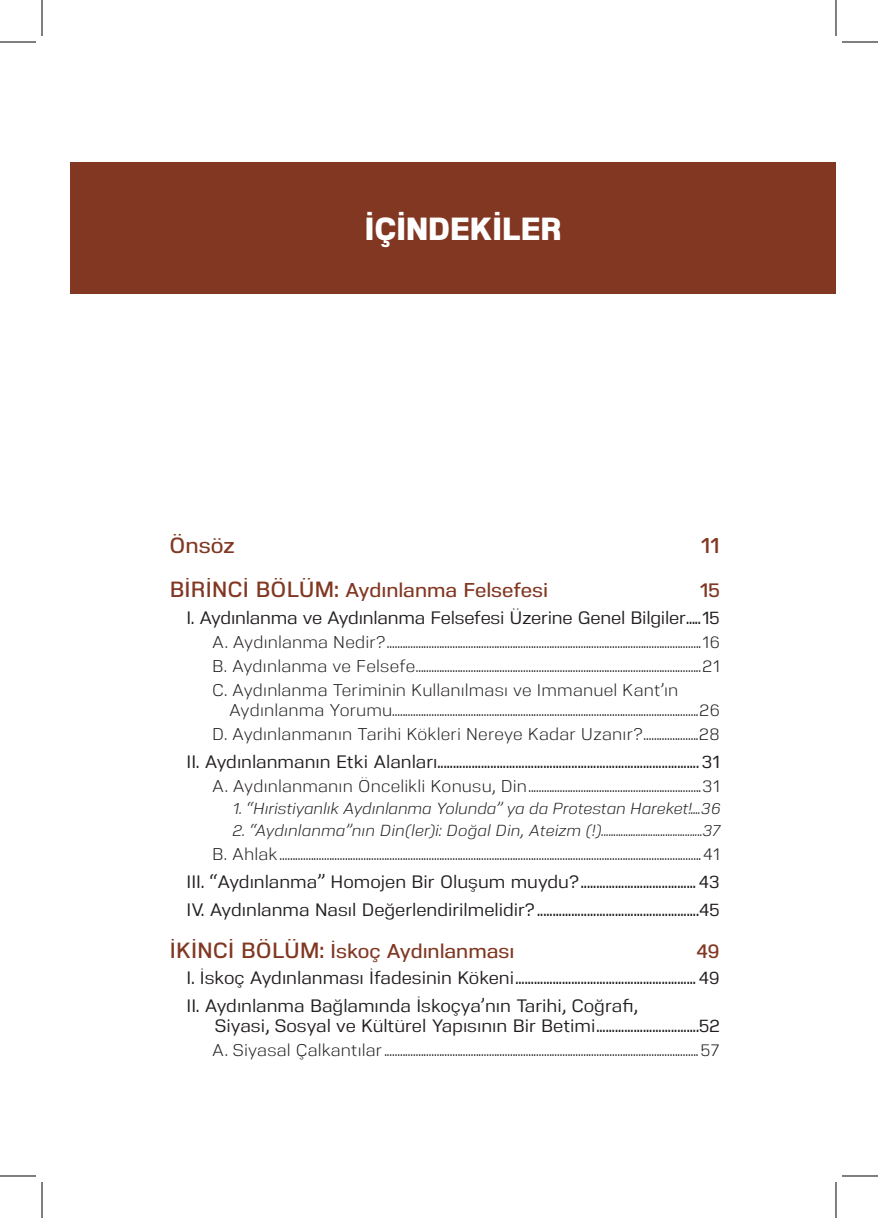
<style>
.page{position:relative;width:878px;height:1218px;background:#fff}
.page>*{position:absolute;margin:0;border:0;box-sizing:border-box;transform-origin:0 0}
.t1{font:800 32px "Nuber";color:#fff}
.İçindekiler_Bölüm_Ad{font:600 22px "Nuber";color:#813722}
.t2{font:600 20px "Nuber";color:#813722}
.t3{font:500 18px/20px "Nuber";color:#231f20}
.t4{font:17px/20px "Nuber";letter-spacing:.01em;color:#231f20}
.t5{font:italic 16px "Nuber";color:#231f20}
.s1{font-size:22px}
</style>
<div class="page">
<div style="left:70px;top:162px;width:766px;height:132px;background:#813722"></div>
<hr style="left:0;top:42px;width:36px;height:1px;background:#000001">
<hr style="left:842px;top:42px;width:36px;height:1px;background:#000001">
<hr style="left:0;top:1176px;width:36px;height:1px;background:#000001">
<hr style="left:842px;top:1176px;width:36px;height:1px;background:#000001">
<hr style="left:42px;top:0;width:1px;height:36px;background:#000001">
<hr style="left:42px;top:1182px;width:1px;height:36px;background:#000001">
<hr style="left:835px;top:0;width:1px;height:36px;background:#000001">
<hr style="left:835px;top:1182px;width:1px;height:36px;background:#000001">
<h1 class="t1" style="left:365px;top:206px;width:198px">İÇİNDEKİLER</h1>
<p class="İçindekiler_Bölüm_Ad" style="left:170px;top:530px;width:67px">Önsöz</p>
<p class="İçindekiler_Bölüm_Ad" style="left:701px;top:530px;width:20px">11</p>
<p class="t2" style="left:170px;top:576px;width:380px"><span class="s1">BIRINCI BÖLÜM:</span> Aydınlanma Felsefesi</p>
<p class="t2" style="left:700px;top:576px;width:21px">15</p>
<p class="t3" style="left:187px;top:607px;width:534px">I. Aydınlanma ve Aydınlanma Felsefesi Üzerine Genel Bilgiler.....15</p>
<p class="t4" style="left:212px;top:631px;width:509px">A. Aydınlanma Nedir?........................................................................................................................16</p>
<p class="t4" style="left:212px;top:655px;width:509px">B. Aydınlanma ve Felsefe.............................................................................................................21</p>
<p class="t4" style="left:229px;top:679px;width:492px;text-indent:-17px">C. Aydınlanma Teriminin Kullanılması ve Immanuel Kant’ın<br>Aydınlanma Yorumu.....................................................................................................................26</p>
<p class="t4" style="left:212px;top:723px;width:509px">D. Aydınlanmanın Tarihi Kökleri Nereye Kadar Uzanır?.....................28</p>
<p class="t3" style="left:187px;top:751px;width:534px">II. Aydınlanmanın Etki Alanları.................................................................................... 31</p>
<p class="t4" style="left:212px;top:775px;width:509px">A. Aydınlanmanın Öncelikli Konusu, Din..................................................................31</p>
<p class="t5" style="left:232px;top:797px;width:489px">1. “Hıristiyanlık Aydınlanma Yolunda” ya da Protestan Hareket!....36</p>
<p class="t5" style="left:232px;top:819px;width:490px">2. “Aydınlanma”nın Din(ler)i: Doğal Din, Ateizm (!).........................................37</p>
<p class="t4" style="left:212px;top:843px;width:509px">B. Ahlak.................................................................................................................................................................41</p>
<p class="t3" style="left:187px;top:871px;width:534px">III. “Aydınlanma” Homojen Bir Oluşum muydu?..................................... 43</p>
<p class="t3" style="left:187px;top:899px;width:534px">IV. Aydınlanma Nasıl Değerlendirilmelidir?....................................................45</p>
<p class="t2" style="left:170px;top:936px;width:346px"><span class="s1">IKINCI BÖLÜM:</span> İskoç Aydınlanması</p>
<p class="t2" style="left:696px;top:936px;width:25px">49</p>
<p class="t3" style="left:187px;top:967px;width:534px">I. İskoç Aydınlanması İfadesinin Kökeni.......................................................... 49</p>
<p class="t3" style="left:215px;top:995px;width:506px;text-indent:-28px">II. Aydınlanma Bağlamında İskoçya’nın Tarihi, Coğrafi,<br>Siyasi, Sosyal ve Kültürel Yapısının Bir Betimi.................................52</p>
<p class="t4" style="left:212px;top:1040px;width:509px">A. Siyasal Çalkantılar........................................................................................................................57</p>
</div>
